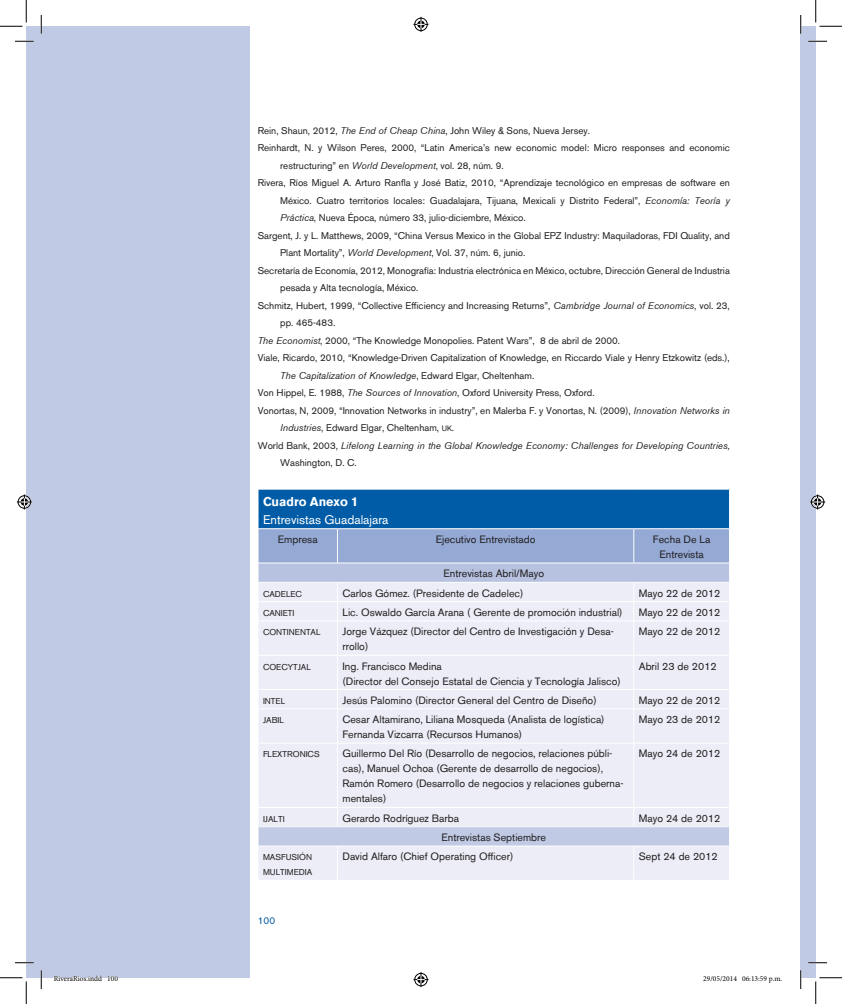
<style>
.page{position:relative;width:842px;height:1004px;background:#fff}
.page>*{position:absolute;margin:0;border:0;box-sizing:border-box;transform-origin:0 0}
.t1{font:12.5px "Akzidenz Grotesk BE";color:#fff}
.t2{font:700 12.5px "Akzidenz Grotesk BE";color:#fff}
.t3{font:10.62px/15px "Akzidenz Grotesk BE";color:#231f20}
.t4{font:10px "Akzidenz Grotesk BE";color:#005ca7}
.t5{font:9.75px "Akzidenz Grotesk BE";color:#231f20}
.t6{font:italic 9.75px "Akzidenz Grotesk BE";color:#231f20}
.t7{font:8.5px/15px "Akzidenz Grotesk BE Regular SC800";color:#231f20}
.t8{font:7.5px "Minion Pro";color:#000}
.s1{font-style:italic}
.s2{font-style:normal}
.s3{font-family:"Akzidenz Grotesk BE Regular SC800";font-size:7.75px}
.s4{font-family:"Akzidenz Grotesk BE Regular SC800"}
</style>
<div class="page">
<div style="left:258px;top:489px;width:471px;height:40px;background:#005ca7"></div>
<div style="left:259px;top:621px;width:470px;height:259px;background:#ecedf6"></div>
<div style="left:258px;top:827px;width:471px;height:19px;background:#c0cae5"></div>
<hr style="left:258px;top:489px;width:79px;height:1px;background:#fff">
<hr style="left:258px;top:489px;width:1px;height:39px;background:#fff">
<hr style="left:337px;top:489px;width:297px;height:1px;background:#fff">
<hr style="left:634px;top:489px;width:96px;height:1px;background:#fff">
<hr style="left:258px;top:528px;width:79px;height:1px;background:#fff">
<hr style="left:337px;top:528px;width:297px;height:1px;background:#fff">
<hr style="left:634px;top:528px;width:96px;height:1px;background:#fff">
<svg style="left:258px;top:529px;width:472px;height:91px;background:#c1cce5"></svg>
<hr style="left:337px;top:621px;width:1px;height:34px;background:#fff">
<hr style="left:633px;top:621px;width:1px;height:34px;background:#fff">
<hr style="left:258px;top:655px;width:79px;height:1px;background:#fff">
<hr style="left:337px;top:655px;width:297px;height:1px;background:#fff">
<hr style="left:337px;top:655px;width:1px;height:34px;background:#fff">
<hr style="left:634px;top:655px;width:96px;height:1px;background:#fff">
<hr style="left:633px;top:655px;width:1px;height:34px;background:#fff">
<hr style="left:258px;top:689px;width:79px;height:1px;background:#fff">
<hr style="left:337px;top:689px;width:297px;height:1px;background:#fff">
<svg style="left:337px;top:690px;width:1px;height:18px"></svg>
<hr style="left:634px;top:689px;width:96px;height:1px;background:#fff">
<svg style="left:633px;top:690px;width:1px;height:18px"></svg>
<hr style="left:258px;top:708px;width:79px;height:1px;background:#fff">
<hr style="left:337px;top:708px;width:297px;height:1px;background:#fff">
<hr style="left:337px;top:709px;width:1px;height:34px;background:#fff">
<hr style="left:634px;top:708px;width:96px;height:1px;background:#fff">
<hr style="left:633px;top:709px;width:1px;height:34px;background:#fff">
<hr style="left:258px;top:743px;width:79px;height:1px;background:#fff">
<hr style="left:337px;top:743px;width:297px;height:1px;background:#fff">
<hr style="left:337px;top:743px;width:1px;height:64px;background:#fff">
<hr style="left:634px;top:743px;width:96px;height:1px;background:#fff">
<hr style="left:633px;top:743px;width:1px;height:64px;background:#fff">
<hr style="left:258px;top:807px;width:79px;height:1px;background:#fff">
<hr style="left:337px;top:807px;width:297px;height:1px;background:#fff">
<svg style="left:337px;top:808px;width:1px;height:18px"></svg>
<hr style="left:634px;top:807px;width:96px;height:1px;background:#fff">
<svg style="left:633px;top:808px;width:1px;height:18px"></svg>
<hr style="left:258px;top:826px;width:79px;height:1px;background:#fff">
<svg style="left:258px;top:826px;width:1px;height:20px"></svg>
<hr style="left:337px;top:826px;width:297px;height:1px;background:#fff">
<hr style="left:634px;top:826px;width:96px;height:1px;background:#fff">
<hr style="left:258px;top:846px;width:79px;height:1px;background:#fff">
<hr style="left:337px;top:846px;width:297px;height:1px;background:#fff">
<hr style="left:337px;top:846px;width:1px;height:34px;background:#fff">
<hr style="left:634px;top:846px;width:96px;height:1px;background:#fff">
<hr style="left:633px;top:846px;width:1px;height:34px;background:#fff">
<div style="left:801px;top:26px;width:15px;height:952px;background:#c0cae5"></div>
<div style="left:26px;top:26px;width:224px;height:952px;background:#c0cae5"></div>
<svg style="left:15px;top:40px;width:19px;height:2px"></svg>
<svg style="left:808px;top:40px;width:19px;height:2px"></svg>
<svg style="left:15px;top:962px;width:19px;height:1px"></svg>
<svg style="left:808px;top:962px;width:19px;height:1px"></svg>
<svg style="left:40px;top:15px;width:2px;height:19px"></svg>
<svg style="left:40px;top:970px;width:2px;height:19px"></svg>
<svg style="left:800px;top:15px;width:1px;height:19px"></svg>
<svg style="left:800px;top:970px;width:1px;height:19px"></svg>
<svg style="left:0;top:0;width:27px;height:27px"></svg>
<svg style="left:0;top:977px;width:27px;height:27px"></svg>
<svg style="left:815px;top:0;width:27px;height:27px"></svg>
<svg style="left:815px;top:977px;width:27px;height:27px"></svg>
<svg style="left:413px;top:17px;width:15px;height:15px"></svg>
<svg style="left:413px;top:972px;width:15px;height:15px"></svg>
<svg style="left:17px;top:494px;width:15px;height:15px"></svg>
<svg style="left:810px;top:494px;width:15px;height:15px"></svg>
<svg style="left:54px;top:975px;width:64px;height:3px"></svg>
<p class="t5" style="left:258px;top:125px;width:334px">Rein, Shaun, 2012, <span class="s1">The End of Cheap China</span>, John Wiley &amp; Sons, Nueva Jersey.</p>
<p class="t5" style="left:258px;top:142px;width:474px">Reinhardt, N. y Wilson Peres, 2000, “Latin America’s new economic model: Micro responses and economic</p>
<p class="t5" style="left:280px;top:160px;width:225px">restructuring” en <span class="s1">World Development</span>, vol. 28, núm. 9.</p>
<p class="t5" style="left:258px;top:177px;width:474px">Rivera, Ríos Miguel A. Arturo Ranfla y José Batiz, 2010, “Aprendizaje tecnológico en empresas de software en</p>
<p class="t5" style="left:280px;top:195px;width:451px">México. Cuatro territorios locales: Guadalajara, Tijuana, Mexicali y Distrito Federal”, <span class="s1">Economía: Teoría y</span></p>
<p class="t5" style="left:280px;top:212px;width:247px"><span class="s1">Práctica</span>, Nueva Época, número 33, julio-diciembre, México.</p>
<p class="t5" style="left:258px;top:230px;width:473px">Sargent, J. y L. Matthews, 2009, “China Versus Mexico in the Global EPZ Industry: Maquiladoras, FDI Quality, and</p>
<p class="t5" style="left:280px;top:247px;width:247px">Plant Mortality”, <span class="s1">World Development</span>, Vol. 37, núm. 6, junio.</p>
<p class="t5" style="left:258px;top:265px;width:474px">Secretaría de Economía, 2012, Monografía: Industria electrónica en México, octubre, Dirección General de Industria</p>
<p class="t5" style="left:280px;top:282px;width:140px">pesada y Alta tecnología, México.</p>
<p class="t5" style="left:258px;top:300px;width:473px">Schmitz, Hubert, 1999, “Collective Efficiency and Increasing Returns”, <span class="s1">Cambridge Journal of Economics</span>, vol. 23,</p>
<p class="t5" style="left:280px;top:317px;width:57px">pp. 465-483.</p>
<p class="t5" style="left:258px;top:335px;width:364px"><span class="s1">The Economist</span>, 2000, “The Knowledge Monopolies. Patent Wars”, 8 de abril de 2000.</p>
<p class="t5" style="left:258px;top:352px;width:473px">Viale, Ricardo, 2010, “Knowledge-Driven Capitalization of Knowledge, en Riccardo Viale y Henry Etzkowitz (eds.),</p>
<p class="t6" style="left:280px;top:369px;width:255px">The Capitalization of Knowledge<span class="s2">, Edward Elgar, Cheltenham.</span></p>
<p class="t5" style="left:258px;top:387px;width:338px">Von Hippel, E. 1988, <span class="s1">The Sources of Innovation</span>, Oxford University Press, Oxford.</p>
<p class="t5" style="left:258px;top:405px;width:474px">Vonortas, N, 2009, “Innovation Networks in industry”, en Malerba F. y Vonortas, N. (2009), <span class="s1">Innovation Networks in</span></p>
<p class="t5" style="left:280px;top:422px;width:175px"><span class="s1">Industries</span>, Edward Elgar, Cheltenham, <span class="s3">UK</span><span class="s4">.</span></p>
<p class="t6" style="left:258px;top:439px;width:474px"><span class="s2">World Bank, 2003,</span> Lifelong Learning in the Global Knowledge Economy: Challenges for Developing Countries,</p>
<p class="t5" style="left:280px;top:457px;width:78px">Washington, D. C.</p>
<p class="t2" style="left:263px;top:495px;width:97px">Cuadro Anexo 1</p>
<p class="t1" style="left:263px;top:512px;width:127px">Entrevistas Guadalajara</p>
<p class="t3" style="left:278px;top:532px;width:41px">Empresa</p>
<p class="t3" style="left:436px;top:532px;width:101px">Ejecutivo Entrevistado</p>
<p class="t3" style="left:653px;top:532px;width:59px;text-align:center">Fecha De La<br>Entrevista</p>
<p class="t3" style="left:443px;top:566px;width:102px">Entrevistas Abril/Mayo</p>
<p class="t7" style="left:263px;top:586px;width:40px">CADELEC</p>
<p class="t3" style="left:342px;top:585px;width:182px">Carlos Gómez. (Presidente de Cadelec)</p>
<p class="t3" style="left:639px;top:585px;width:83px">Mayo 22 de 2012</p>
<p class="t7" style="left:263px;top:605px;width:33px">CANIETI</p>
<p class="t3" style="left:342px;top:605px;width:282px">Lic. Oswaldo García Arana ( Gerente de promoción industrial)</p>
<p class="t3" style="left:639px;top:605px;width:83px">Mayo 22 de 2012</p>
<p class="t7" style="left:263px;top:625px;width:59px">CONTINENTAL</p>
<p class="t3" style="left:342px;top:624px;width:273px">Jorge Vázquez (Director del Centro de Investigación y Desa&shy;rrollo)</p>
<p class="t3" style="left:639px;top:624px;width:83px">Mayo 22 de 2012</p>
<p class="t7" style="left:263px;top:659px;width:49px">COECYTJAL</p>
<p class="t3" style="left:342px;top:658px;width:280px">Ing. Francisco Medina<br>(Director del Consejo Estatal de Ciencia y Tecnología Jalisco)</p>
<p class="t3" style="left:639px;top:658px;width:79px">Abril 23 de 2012</p>
<p class="t7" style="left:263px;top:693px;width:24px">INTEL</p>
<p class="t3" style="left:342px;top:692px;width:256px">Jesús Palomino (Director General del Centro de Diseño)</p>
<p class="t3" style="left:639px;top:692px;width:83px">Mayo 22 de 2012</p>
<p class="t7" style="left:263px;top:713px;width:22px">JABIL</p>
<p class="t3" style="left:342px;top:712px;width:264px">Cesar Altamirano, Liliana Mosqueda (Analista de logística)<br>Fernanda Vizcarra (Recursos Humanos)</p>
<p class="t3" style="left:639px;top:712px;width:83px">Mayo 23 de 2012</p>
<p class="t7" style="left:263px;top:747px;width:58px">FLEXTRONICS</p>
<p class="t3" style="left:342px;top:746px;width:282px">Guillermo Del Río (Desarrollo de negocios, relaciones públi&shy;cas), Manuel Ochoa (Gerente de desarrollo de negocios), Ramón Romero (Desarrollo de negocios y relaciones guberna&shy;mentales)</p>
<p class="t3" style="left:639px;top:746px;width:83px">Mayo 24 de 2012</p>
<p class="t7" style="left:263px;top:811px;width:23px">IJALTI</p>
<p class="t3" style="left:342px;top:810px;width:118px">Gerardo Rodríguez Barba</p>
<p class="t3" style="left:639px;top:810px;width:83px">Mayo 24 de 2012</p>
<p class="t3" style="left:441px;top:830px;width:106px">Entrevistas Septiembre</p>
<p class="t7" style="left:263px;top:850px;width:51px">MASFUSIÓN<br>MULTIMEDIA</p>
<p class="t3" style="left:342px;top:849px;width:172px">David Alfaro (Chief Operating Officer)</p>
<p class="t3" style="left:639px;top:849px;width:81px">Sept 24 de 2012</p>
<p class="t4" style="left:258px;top:915px;width:19px">100</p>
<p class="t8" style="left:54px;top:974px;width:66px">RiveraRios.indd 100</p>
<p class="t8" style="left:703px;top:974px;width:81px">29/05/2014 06:13:59 p.m.</p>
</div>
